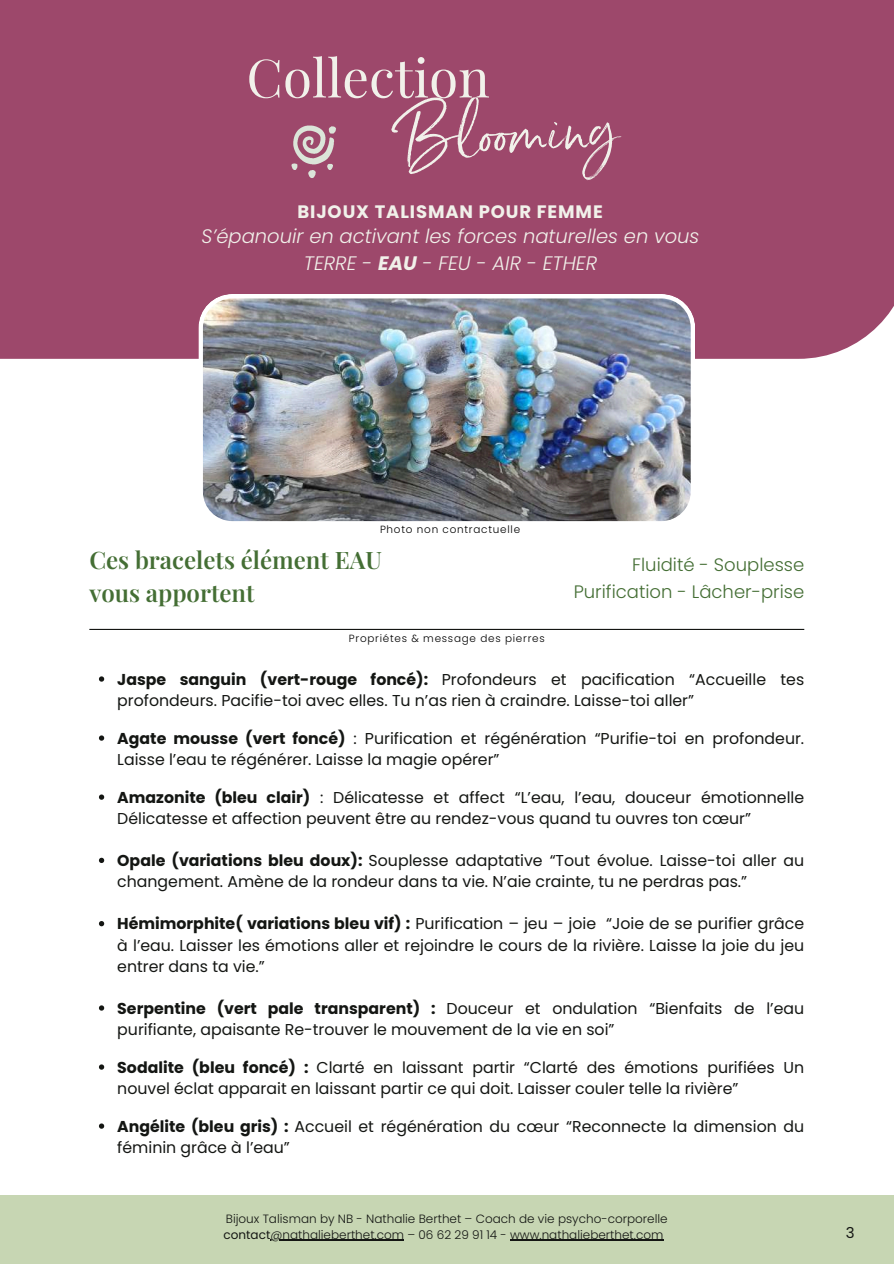
<style>
.page{position:relative;width:894px;height:1264px;background:#fff}
.page>*{position:absolute;margin:0;border:0;box-sizing:border-box;transform-origin:0 0}
.t1{font:74.85px "Serendipity";color:#f1f1ea}
.t2{font:52.95px "Playfair Display";color:#f1f1ea}
.t3{font:600 24px/32.7px "Playfair Display";color:#446e34}
.t4{font:italic 300 19.5px/27px "Poppins";color:#f1f1ea;text-align:center}
.t5{font:300 18px/27px "Poppins";color:#446e34;text-align:right}
.t6{font:700 18px "Poppins";letter-spacing:.05em;color:#f1f1ea}
.t7{font:15.75px/21.1px "Poppins";color:#141613}
.t8{font:15px "Poppins";color:#141613}
.t9{font:300 12px/16px "Poppins";color:#141613}
.t10{font:300 10.35px "Poppins";letter-spacing:.07em;color:#000}
.s1{font-weight:700}
.s2{font-weight:400}
</style>
<div class="page">
<div style="left:0;top:1195px;width:893px;height:68px;background:#c7d6b3"></div>
<div style="left:0;top:0;width:893px;height:359px;background:#9d486b"></div>
<img style="left:198px;top:294px;width:496px;height:228px">
<svg style="left:99px;top:676px;width:5px;height:5px"></svg>
<svg style="left:99px;top:735px;width:5px;height:5px"></svg>
<svg style="left:99px;top:794px;width:5px;height:5px"></svg>
<svg style="left:99px;top:857px;width:5px;height:6px"></svg>
<svg style="left:99px;top:921px;width:5px;height:5px"></svg>
<svg style="left:99px;top:1005px;width:5px;height:5px"></svg>
<svg style="left:99px;top:1064px;width:5px;height:5px"></svg>
<svg style="left:99px;top:1123px;width:5px;height:5px"></svg>
<hr style="left:270px;top:1239px;width:134px;height:1px;background:#141613">
<hr style="left:510px;top:1239px;width:153px;height:1px;background:#141613">
<hr style="left:89px;top:629px;width:715px;height:1px;background:#141613">
<svg style="left:291px;top:125px;width:45px;height:53px"></svg>
<img style="left:362px;top:345px;width:37px;height:43px">
<h2 class="t2" style="left:246px;top:40px;width:245px">Collection</h2>
<h1 class="t1" style="left:392px;top:96px;width:223px;rotate:-3deg">Blooming</h1>
<p class="t6" style="left:297px;top:199px;width:307px">BIJOUX TALISMAN POUR FEMME</p>
<p class="t4" style="left:201px;top:223px;width:499px">S’épanouir en activant les forces naturelles en vous<br>TERRE - <span class="s1">EAU</span> - FEU - AIR - ETHER</p>
<p class="t10" style="left:380px;top:522px;width:142px">Photo non contractuelle</p>
<h3 class="t3" style="left:89px;top:543px;width:294px">Ces bracelets élément EAU vous apportent</h3>
<p class="t5" style="left:573px;top:551px;width:232px">Fluidité - Souplesse<br>Purification - Lâcher-prise</p>
<p class="t10" style="left:349px;top:631px;width:197px">Propriétes &amp; message des pierres</p>
<p class="t7" style="left:117px;top:668px;width:688px"><span class="s1">Jaspe sanguin (vert-rouge foncé):</span> Profondeurs et pacification “Accueille tes profondeurs. Pacifie-toi avec elles. Tu n’as rien à craindre. Laisse-toi aller”</p>
<p class="t7" style="left:117px;top:727px;width:688px"><span class="s1">Agate mousse (vert foncé)</span> : Purification et régénération “Purifie-toi en profondeur.<br>Laisse l’eau te régénérer. Laisse la magie opérer”</p>
<p class="t7" style="left:117px;top:786px;width:688px"><span class="s1">Amazonite (bleu clair)</span> : Délicatesse et affect “L’eau, l’eau, douceur émotionnelle<br>Délicatesse et affection peuvent être au rendez-vous quand tu ouvres ton cœur”</p>
<p class="t7" style="left:117px;top:850px;width:688px"><span class="s1">Opale (variations bleu doux):</span> Souplesse adaptative “Tout évolue. Laisse-toi aller au changement. Amène de la rondeur dans ta vie. N’aie crainte, tu ne perdras pas.”</p>
<p class="t7" style="left:117px;top:913px;width:688px;text-align:justify"><span class="s1">Hémimorphite( variations bleu vif) :</span> Purification – jeu – joie “Joie de se purifier grâce à l’eau. Laisser les émotions aller et rejoindre le cours de la rivière. Laisse la joie du jeu entrer dans ta vie.”</p>
<p class="t7" style="left:117px;top:997px;width:688px"><span class="s1">Serpentine (vert pale transparent) :</span> Douceur et ondulation “Bienfaits de l’eau purifiante, apaisante Re-trouver le mouvement de la vie en soi”</p>
<p class="t7" style="left:117px;top:1056px;width:688px"><span class="s1">Sodalite (bleu foncé) :</span> Clarté en laissant partir “Clarté des émotions purifiées Un nouvel éclat apparait en laissant partir ce qui doit. Laisser couler telle la rivière”</p>
<p class="t7" style="left:117px;top:1115px;width:688px"><span class="s1">Angélite (bleu gris) :</span> Accueil et régénération du cœur “Reconnecte la dimension du féminin grâce à l’eau”</p>
<p class="t9" style="left:223px;top:1210px;width:445px">Bijoux Talisman by NB - Nathalie Berthet – Coach de vie psycho-corporelle <span class="s2">contact</span>@nathalieberthet.com – 06 62 29 91 14 - www.nathalieberthet.com</p>
<p class="t8" style="left:845px;top:1222px;width:10px">3</p>
</div>
